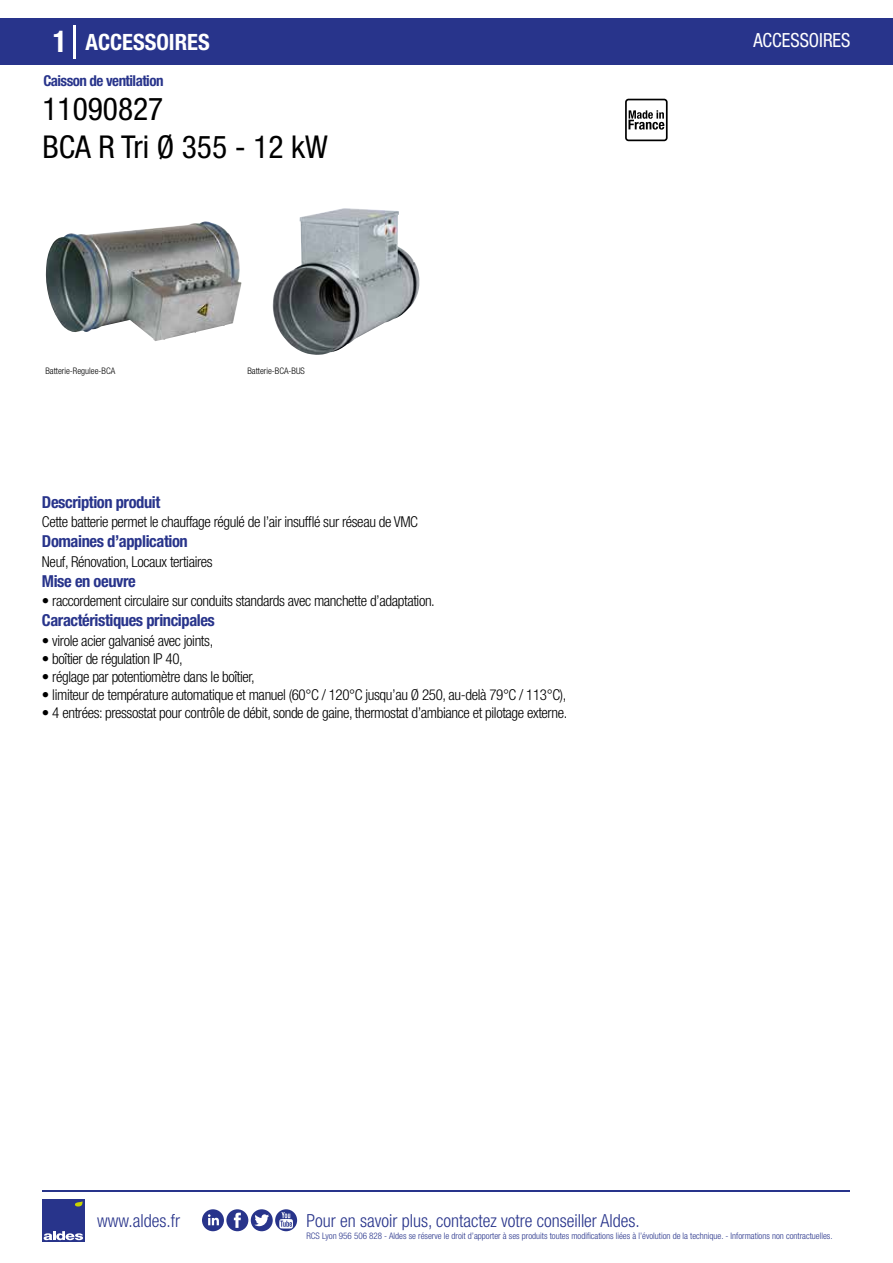
<style>
.page{position:relative;width:893px;height:1263px;background:#fff}
.page>*{position:absolute;margin:0;border:0;box-sizing:border-box;transform-origin:0 0}
.t1{font:condensed 31.5px/37.8px "Helvetica Neue LT Std";color:#000}
.t2{font:700 condensed 22.5px "Helvetica Neue LT Std";color:#fff}
.t3{font:condensed 19.5px "Helvetica Neue LT Std";color:#fff;scale:.95 1}
.t4{font:300 condensed 18px "Helvetica Neue";color:#28348b}
.t5{font:700 condensed 16.5px "Helvetica Neue LT Std";letter-spacing:-.025em;color:#28348b}
.t6{font:300 condensed 15px "Helvetica Neue LT Std";letter-spacing:-.025em;color:#000}
.t7{font:700 condensed 15px "Helvetica Neue LT Std";letter-spacing:-.035em;color:#28348b}
.t8{font:300 condensed 9px "Helvetica Neue";color:#28348b}
.t9{font:300 condensed 9px "Helvetica Neue";color:#000}
.s1{font-size:30px}
</style>
<div class="page">
<div style="left:1px;top:18px;width:892px;height:46px;background:#28348b"></div>
<svg style="left:625px;top:99px;width:43px;height:42px"></svg>
<hr style="left:74px;top:25px;width:2px;height:33px;background:#fff">
<div style="left:42px;top:1199px;width:42px;height:43px;background:#28348b"></div>
<svg style="left:44px;top:1231px;width:39px;height:9px"></svg>
<svg style="left:75px;top:1201px;width:8px;height:5px"></svg>
<img style="left:45px;top:221px;width:197px;height:120px">
<img style="left:272px;top:208px;width:147px;height:147px">
<hr style="left:42px;top:1190px;width:808px;height:1px;background:#28348b">
<svg style="left:202px;top:1209px;width:95px;height:22px"></svg>
<h2 class="t2" style="left:53px;top:28px;width:158px"><span class="s1">1</span> ACCESSOIRES</h2>
<h3 class="t3" style="left:753px;top:29px;width:104px">ACCESSOIRES</h3>
<p class="t7" style="left:43px;top:71px;width:122px">Caisson de ventilation</p>
<h1 class="t1" style="left:42px;top:90px;width:287px">11090827<br>BCA R Tri Ø 355 - 12 kW</h1>
<p class="t9" style="left:45px;top:365px;width:71px">Batterie-Regulee-BCA</p>
<p class="t9" style="left:247px;top:365px;width:59px">Batterie-BCA-BUS</p>
<p class="t5" style="left:42px;top:492px;width:120px">Description produit</p>
<p class="t5" style="left:42px;top:531px;width:147px">Domaines d’application</p>
<p class="t5" style="left:42px;top:571px;width:95px">Mise en oeuvre</p>
<p class="t6" style="left:42px;top:513px;width:378px">Cette batterie permet le chauffage régulé de l’air insufflé sur réseau de VMC</p>
<p class="t6" style="left:42px;top:553px;width:172px">Neuf, Rénovation, Locaux tertiaires</p>
<p class="t6" style="left:42px;top:592px;width:394px">• raccordement circulaire sur conduits standards avec manchette d’adaptation.</p>
<p class="t5" style="left:42px;top:610px;width:174px">Caractéristiques principales</p>
<p class="t6" style="left:42px;top:632px;width:173px">• virole acier galvanisé avec joints,</p>
<p class="t6" style="left:42px;top:650px;width:142px">• boîtier de régulation IP 40,</p>
<p class="t6" style="left:42px;top:668px;width:214px">• réglage par potentiomètre dans le boîtier,</p>
<p class="t6" style="left:42px;top:686px;width:526px">• limiteur de température automatique et manuel (60°C / 120°C jusqu’au Ø 250, au-delà 79°C / 113°C),</p>
<p class="t6" style="left:42px;top:704px;width:527px">• 4 entrées: pressostat pour contrôle de débit, sonde de gaine, thermostat d’ambiance et pilotage externe.</p>
<p class="t4" style="left:97px;top:1211px;width:84px">www.aldes.fr</p>
<p class="t4" style="left:306px;top:1211px;width:335px">Pour en savoir plus, contactez votre conseiller Aldes.</p>
<p class="t8" style="left:306px;top:1230px;width:528px">RCS Lyon 956 506 828 - Aldes se réserve le droit d’apporter à ses produits toutes modifications liées à l’évolution de la technique. - Informations non contractuelles.</p>
</div>
